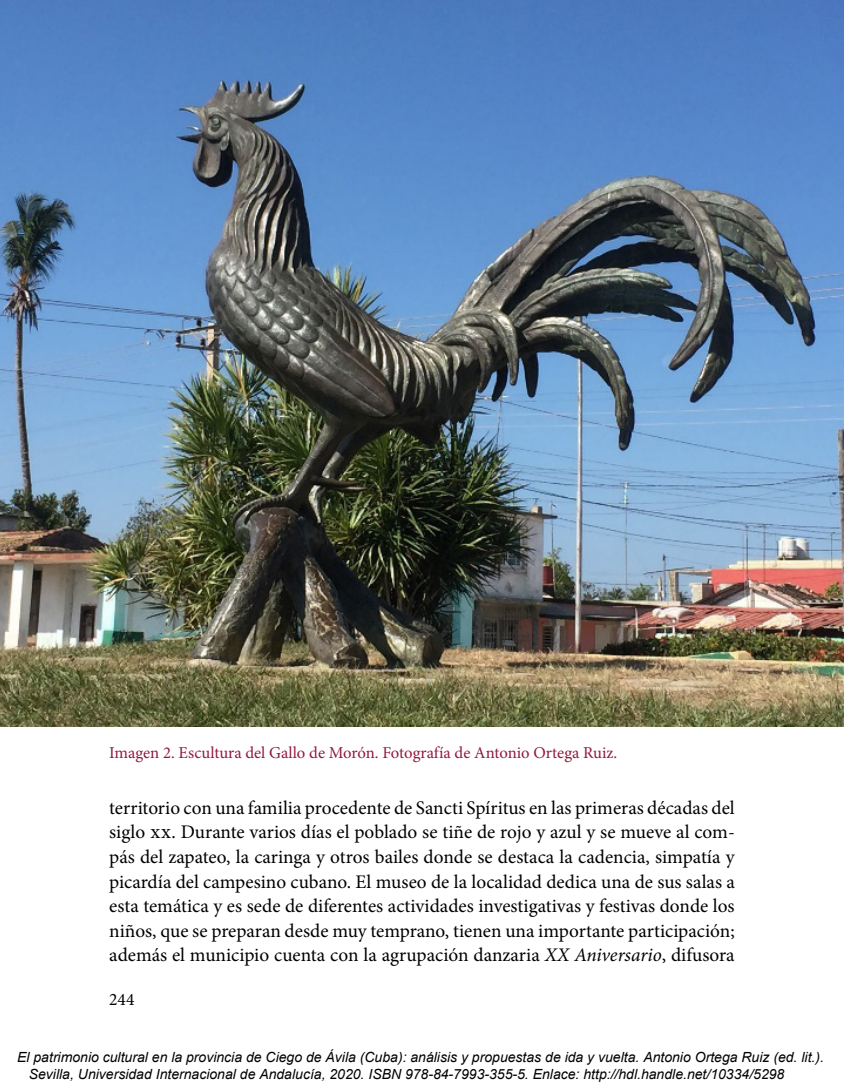
<style>
.page{position:relative;width:844px;height:1092px;background:#fff}
.page>*{position:absolute;margin:0;border:0;box-sizing:border-box;transform-origin:0 0}
.t1{font:19.25px/24.5px "Minion Pro";letter-spacing:.005em;color:#000;text-align:justify}
.t2{font:17.5px "Minion Pro";color:#000}
.t3{font:16.62px "Minion Pro";letter-spacing:-.01em;color:#91193c}
.t4{font:italic 14px/16.8px "Arial";color:#000}
.s1{font-style:italic}
</style>
<div class="page">
<img style="left:0;top:0;width:843px;height:726px">
<p class="t3" style="left:109px;top:742px;width:509px">Imagen 2. Escultura del Gallo de Morón. Fotografía de Antonio Ortega Ruiz.</p>
<p class="t1" style="left:109px;top:795px;width:627px">territorio con una familia procedente de Sancti Spíritus en las primeras décadas del siglo xx. Durante varios días el poblado se tiñe de rojo y azul y se mueve al com&shy;pás del zapateo, la caringa y otros bailes donde se destaca la cadencia, simpatía y picardía del campesino cubano. El museo de la localidad dedica una de sus salas a esta temática y es sede de diferentes actividades investigativas y festivas donde los niños, que se preparan desde muy temprano, tienen una importante participación; además el municipio cuenta con la agrupación danzaria <span class="s1">XX Aniversario</span>, difusora</p>
<p class="t2" style="left:109px;top:987px;width:27px">244</p>
<p class="t4" style="left:29px;top:1049px;width:796px;text-indent:-12px">El patrimonio cultural en la provincia de Ciego de Ávila (Cuba): análisis y propuestas de ida y vuelta. Antonio Ortega Ruiz (ed. lit.).<br>Sevilla, Universidad Internacional de Andalucía, 2020. ISBN 978-84-7993-355-5. Enlace: http://hdl.handle.net/10334/5298</p>
</div>
